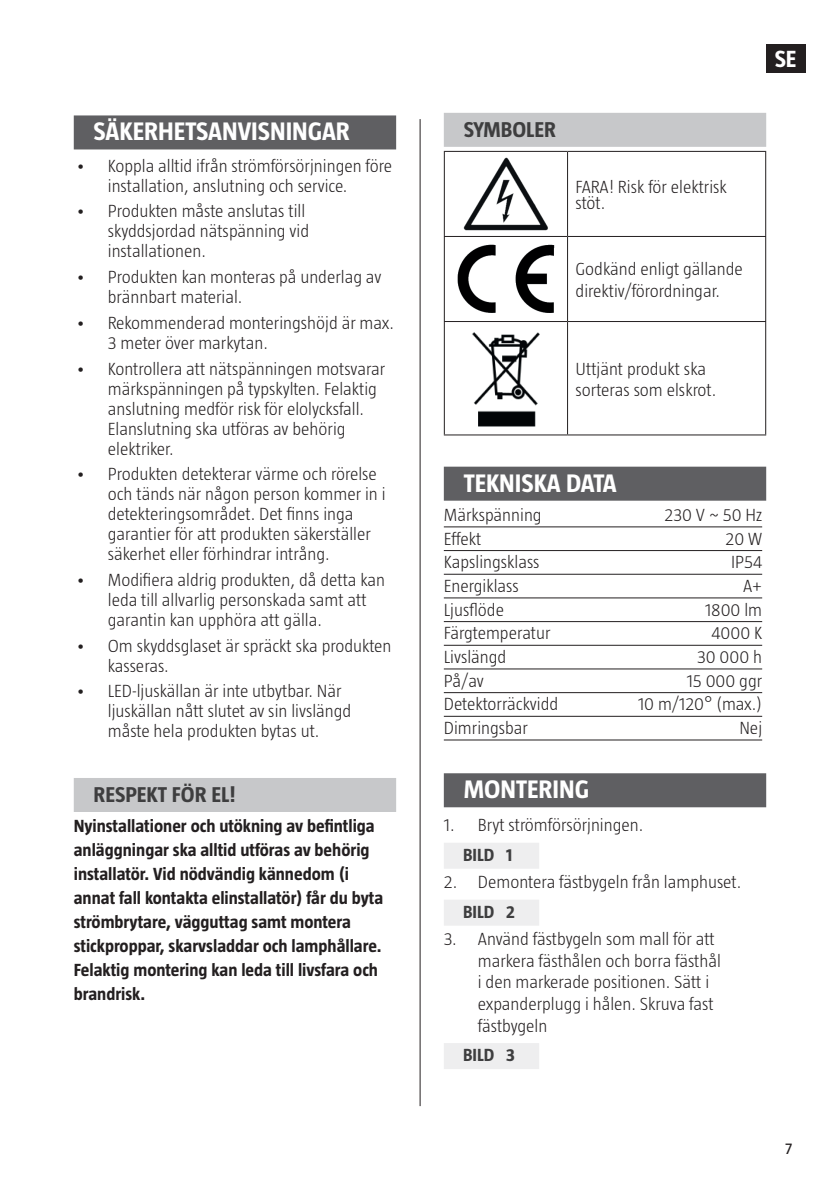
<style>
.page{position:relative;width:840px;height:1191px;background:#fff}
.page>*{position:absolute;margin:0;border:0;box-sizing:border-box;transform-origin:0 0}
.t1{font:700 26px "Taz";color:#fff}
.t2{font:700 24px "Taz";color:#fff}
.t3{font:700 22px "Taz";color:#3e3e3f}
.t4{font:300 18px/20px "Taz";color:#231f20}
.t5{font:700 18px/24px "Taz";color:#231f20}
.t6{font:700 18px "Taz";color:#3e3e3f}
.t7{font:16px "Taz";color:#231f20}
</style>
<div class="page">
<div style="left:765px;top:44px;width:39px;height:28px;background:#231f20"></div>
<hr style="left:419px;top:119px;width:1px;height:987px;background:#231f20">
<div style="left:443px;top:113px;width:322px;height:34px;background:#c7c8ca"></div>
<div style="left:443px;top:466px;width:322px;height:34px;background:#5f5f62"></div>
<hr style="left:443px;top:526px;width:318px;height:1px;background:#231f20">
<hr style="left:443px;top:550px;width:318px;height:1px;background:#231f20">
<hr style="left:443px;top:574px;width:318px;height:1px;background:#231f20">
<hr style="left:443px;top:597px;width:318px;height:1px;background:#231f20">
<hr style="left:443px;top:621px;width:318px;height:1px;background:#231f20">
<hr style="left:443px;top:645px;width:318px;height:1px;background:#231f20">
<hr style="left:443px;top:668px;width:318px;height:1px;background:#231f20">
<hr style="left:443px;top:692px;width:318px;height:1px;background:#231f20">
<hr style="left:443px;top:716px;width:318px;height:1px;background:#231f20">
<hr style="left:443px;top:739px;width:318px;height:1px;background:#231f20">
<div style="left:443px;top:773px;width:322px;height:34px;background:#5f5f62"></div>
<div style="left:443px;top:842px;width:96px;height:26px;background:#eeeeef"></div>
<div style="left:443px;top:899px;width:96px;height:26px;background:#eeeeef"></div>
<div style="left:443px;top:1043px;width:96px;height:26px;background:#eeeeef"></div>
<hr style="left:443px;top:151px;width:124px;height:1px;background:#231f20">
<hr style="left:443px;top:152px;width:1px;height:84px;background:#231f20">
<hr style="left:567px;top:151px;width:198px;height:1px;background:#231f20">
<hr style="left:566px;top:152px;width:1px;height:84px;background:#231f20">
<hr style="left:764px;top:152px;width:1px;height:84px;background:#231f20">
<hr style="left:443px;top:236px;width:124px;height:1px;background:#231f20">
<hr style="left:443px;top:237px;width:1px;height:84px;background:#231f20">
<hr style="left:567px;top:236px;width:198px;height:1px;background:#231f20">
<hr style="left:566px;top:237px;width:1px;height:84px;background:#231f20">
<hr style="left:764px;top:237px;width:1px;height:84px;background:#231f20">
<hr style="left:443px;top:321px;width:124px;height:1px;background:#231f20">
<hr style="left:443px;top:322px;width:1px;height:112px;background:#231f20">
<hr style="left:567px;top:321px;width:198px;height:1px;background:#231f20">
<hr style="left:566px;top:322px;width:1px;height:112px;background:#231f20">
<hr style="left:764px;top:322px;width:1px;height:112px;background:#231f20">
<hr style="left:443px;top:434px;width:124px;height:1px;background:#231f20">
<hr style="left:567px;top:434px;width:198px;height:1px;background:#231f20">
<img style="left:463px;top:157px;width:85px;height:74px">
<img style="left:457px;top:244px;width:98px;height:69px">
<img style="left:472px;top:332px;width:68px;height:95px">
<div style="left:74px;top:115px;width:322px;height:34px;background:#5f5f62"></div>
<div style="left:74px;top:778px;width:322px;height:34px;background:#c7c8ca"></div>
<h1 class="t1" style="left:94px;top:117px;width:258px">SÄKERHETSANVISNINGAR</h1>
<p class="t4" style="left:108px;top:155px;width:285px;text-indent:-32px">• Koppla alltid ifrån strömförsörjningen före installation, anslutning och service.</p>
<p class="t4" style="left:108px;top:201px;width:203px;text-indent:-32px">• Produkten måste anslutas till skyddsjordad nätspänning vid installationen.</p>
<p class="t4" style="left:108px;top:267px;width:275px;text-indent:-32px">• Produkten kan monteras på underlag av brännbart material.</p>
<p class="t4" style="left:108px;top:312px;width:287px;text-indent:-32px">• Rekommenderad monteringshöjd är max.<br>3 meter över markytan.</p>
<p class="t4" style="left:108px;top:358px;width:279px;text-indent:-32px">• Kontrollera att nätspänningen motsvarar märkspänningen på typskylten. Felaktig anslutning medför risk för elolycksfall.<br>Elanslutning ska utföras av behörig elektriker.</p>
<p class="t4" style="left:108px;top:464px;width:279px;text-indent:-32px">• Produkten detekterar värme och rörelse och tänds när någon person kommer in i detekteringsområdet. Det finns inga garantier för att produkten säkerställer säkerhet eller förhindrar intrång.</p>
<p class="t4" style="left:108px;top:569px;width:279px;text-indent:-32px">• Modifiera aldrig produkten, då detta kan leda till allvarlig personskada samt att garantin kan upphöra att gälla.</p>
<p class="t4" style="left:108px;top:635px;width:285px;text-indent:-32px">• Om skyddsglaset är spräckt ska produkten kasseras.</p>
<p class="t4" style="left:108px;top:681px;width:245px;text-indent:-32px">• LED-ljuskällan är inte utbytbar. När ljuskällan nått slutet av sin livslängd måste hela produkten bytas ut.</p>
<p class="t3" style="left:94px;top:782px;width:143px">RESPEKT FÖR EL!</p>
<p class="t5" style="left:74px;top:813px;width:311px">Nyinstallationer och utökning av befintliga anläggningar ska alltid utföras av behörig installatör. Vid nödvändig kännedom (i annat fall kontakta elinstallatör) får du byta strömbrytare, vägguttag samt montera stickproppar, skarvsladdar och lamphållare.<br>Felaktig montering kan leda till livsfara och brandrisk.</p>
<p class="t3" style="left:463px;top:117px;width:94px">SYMBOLER</p>
<p class="t4" style="left:575px;top:179px;width:153px;line-height:16px">FARA! Risk för elektrisk stöt.</p>
<p class="t4" style="left:575px;top:258px;width:169px;line-height:21.6px">Godkänd enligt gällande direktiv/förordningar.</p>
<p class="t4" style="left:575px;top:357px;width:142px;line-height:21.6px">Uttjänt produkt ska sorteras som elskrot.</p>
<h2 class="t2" style="left:774px;top:45px;width:23px">SE</h2>
<h1 class="t1" style="left:463px;top:468px;width:154px">TEKNISKA DATA</h1>
<p class="t4" style="left:443px;top:504px;width:99px">Märkspänning</p>
<p class="t4" style="left:664px;top:504px;width:99px">230 V ~ 50 Hz</p>
<p class="t4" style="left:443px;top:528px;width:39px">Effekt</p>
<p class="t4" style="left:725px;top:528px;width:38px">20 W</p>
<p class="t4" style="left:443px;top:552px;width:97px">Kapslingsklass</p>
<p class="t4" style="left:730px;top:552px;width:33px">IP54</p>
<p class="t4" style="left:443px;top:575px;width:76px">Energiklass</p>
<p class="t4" style="left:742px;top:575px;width:21px">A+</p>
<p class="t4" style="left:443px;top:599px;width:62px">Ljusflöde</p>
<p class="t4" style="left:704px;top:599px;width:59px">1800 lm</p>
<p class="t4" style="left:443px;top:623px;width:108px">Färgtemperatur</p>
<p class="t4" style="left:711px;top:623px;width:52px">4000 K</p>
<p class="t4" style="left:443px;top:646px;width:64px">Livslängd</p>
<p class="t4" style="left:696px;top:646px;width:67px">30 000 h</p>
<p class="t4" style="left:443px;top:670px;width:41px">På/av</p>
<p class="t4" style="left:686px;top:670px;width:77px">15 000 ggr</p>
<p class="t4" style="left:443px;top:694px;width:116px">Detektorräckvidd</p>
<p class="t4" style="left:637px;top:694px;width:125px">10 m/120° (max.)</p>
<p class="t4" style="left:443px;top:718px;width:86px">Dimringsbar</p>
<p class="t4" style="left:739px;top:718px;width:24px">Nej</p>
<h1 class="t1" style="left:463px;top:775px;width:127px">MONTERING</h1>
<p class="t4" style="left:443px;top:815px;width:201px">1. Bryt strömförsörjningen.</p>
<p class="t6" style="left:463px;top:844px;width:51px">BILD 1</p>
<p class="t4" style="left:443px;top:872px;width:299px">2. Demontera fästbygeln från lamphuset.</p>
<p class="t6" style="left:463px;top:901px;width:53px">BILD 2</p>
<p class="t4" style="left:477px;top:928px;width:244px;line-height:21.6px;text-indent:-34px">3. Använd fästbygeln som mall för att markera fästhålen och borra fästhål i den markerade positionen. Sätt i expanderplugg i hålen. Skruva fast fästbygeln</p>
<p class="t6" style="left:463px;top:1045px;width:53px">BILD 3</p>
<p class="t7" style="left:784px;top:1139px;width:9px">7</p>
</div>
